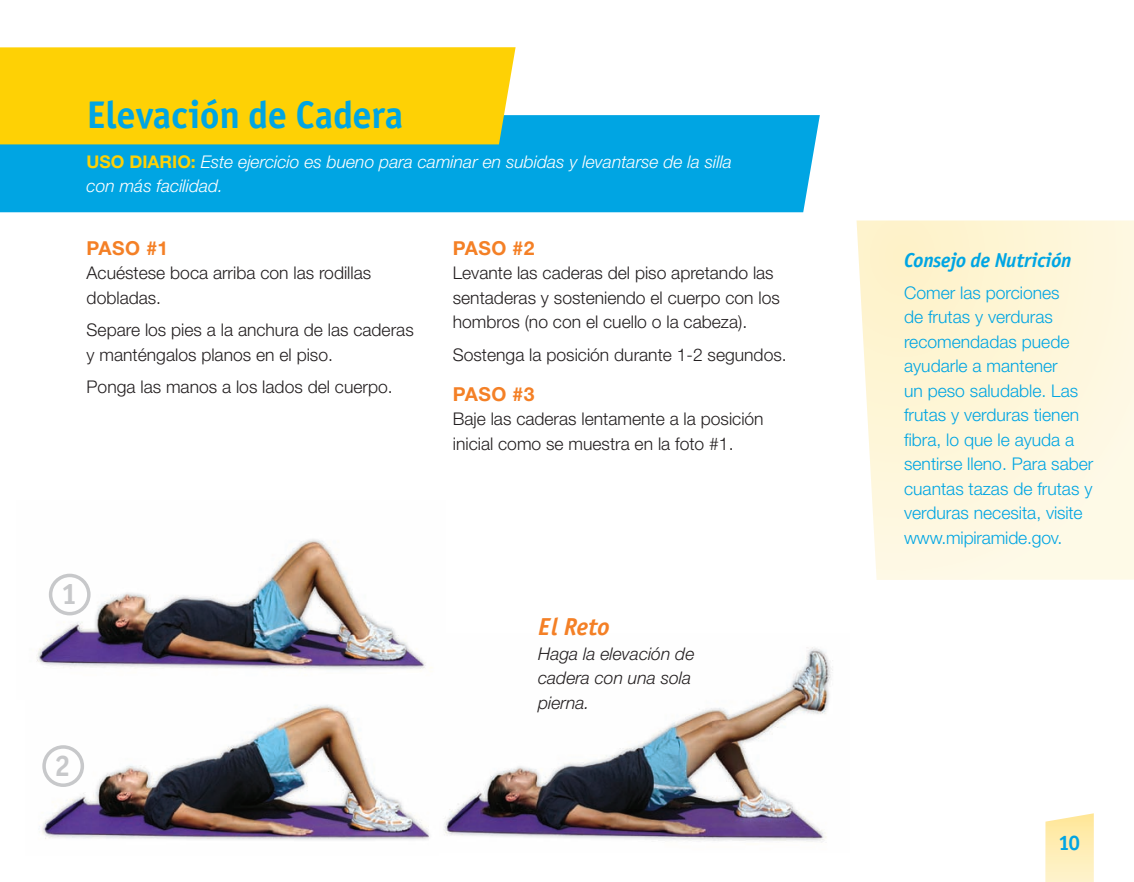
<style>
.page{position:relative;width:1134px;height:882px;background:#fff}
.page>*{position:absolute;margin:0;border:0;box-sizing:border-box;transform-origin:0 0}
.head_span{font:38.5px "Officina Sans Bold A";letter-spacing:-.01em;color:#00a5e3}
.Everyday_Use_span{font:29.75px "Officina Sans Bold A";color:#c7c8ca}
.Take_It_Further_head{font:italic 24.5px "Officina Sans Bold A";letter-spacing:-.005em;color:#f48026}
.body{font:21px "Officina Sans Bold A";color:#00a5e3}
.Did_You_Know_head_sp{font:italic 20.12px "Officina Sans Bold A";letter-spacing:-.01em;color:#00a5e3}
.sub_head_span{font:700 19.25px "Helvetica Neue LT Std";letter-spacing:.025em;color:#f48026}
.body_span{font:300 17.5px/24.5px "Helvetica Neue LT Std";color:#231f20}
.Did_You_Know_copy_sp{font:300 17.5px/24.5px "Helvetica Neue LT Std";color:#00a5e3}
.Everyday_Use_span-2{font:italic 300 17.5px/24.5px "Helvetica Neue LT Std";color:#fff}
.Take_It_further_body{font:italic 300 17.5px/24.5px "Helvetica Neue LT Std";color:#231f20}
.s1{font-weight:700;font-style:normal;color:#fed105}
</style>
<div class="page">
<img style="left:443px;top:647px;width:390px;height:196px">
<svg style="left:857px;top:220px;width:277px;height:360px;background:#fef6dc"></svg>
<div style="left:0;top:115px;width:820px;height:97px;background:#00a5e3"></div>
<div style="left:0;top:47px;width:516px;height:97px;background:#fed105"></div>
<img style="left:42px;top:704px;width:388px;height:136px">
<img style="left:36px;top:539px;width:410px;height:161px">
<div style="left:49px;top:574px;width:42px;height:41px;border:4px solid #c7c8ca;border-radius:50%"></div>
<div style="left:42px;top:745px;width:42px;height:42px;border:4px solid #c7c8ca;border-radius:50%"></div>
<svg style="left:1045px;top:813px;width:49px;height:69px;background:#feeeba"></svg>
<p class="head_span" style="left:87px;top:91px;width:318px">Elevación de Cadera</p>
<p class="Everyday_Use_span-2" style="left:87px;top:149px;width:647px"><span class="s1">USO DIARIO:</span> Este ejercicio es bueno para caminar en subidas y levantarse de la silla con más facilidad.</p>
<p class="sub_head_span" style="left:87px;top:236px;width:83px">PASO #1</p>
<p class="body_span" style="left:87px;top:260px;width:286px">Acuéstese boca arriba con las rodillas dobladas.</p>
<p class="body_span" style="left:87px;top:317px;width:329px">Separe los pies a la anchura de las caderas y manténgalos planos en el piso.</p>
<p class="body_span" style="left:87px;top:374px;width:304px">Ponga las manos a los lados del cuerpo.</p>
<p class="sub_head_span" style="left:453px;top:236px;width:83px">PASO #2</p>
<p class="body_span" style="left:453px;top:260px;width:329px">Levante las caderas del piso apretando las sentaderas y sosteniendo el cuerpo con los hombros (no con el cuello o la cabeza).</p>
<p class="body_span" style="left:453px;top:342px;width:332px">Sostenga la posición durante 1-2 segundos.</p>
<p class="sub_head_span" style="left:453px;top:382px;width:83px">PASO #3</p>
<p class="body_span" style="left:453px;top:407px;width:312px">Baje las caderas lentamente a la posición inicial como se muestra en la foto #1.</p>
<p class="Everyday_Use_span" style="left:61px;top:576px;width:18px">1</p>
<p class="Everyday_Use_span" style="left:54px;top:747px;width:18px">2</p>
<p class="Take_It_Further_head" style="left:538px;top:612px;width:73px">El Reto</p>
<p class="Take_It_further_body" style="left:538px;top:641px;width:158px">Haga la elevación de cadera con una sola pierna.</p>
<p class="Did_You_Know_head_sp" style="left:904px;top:248px;width:169px">Consejo de Nutrición</p>
<p class="Did_You_Know_copy_sp" style="left:904px;top:280px;width:191px">Comer las porciones<br>de frutas y verduras recomendadas puede ayudarle a mantener<br>un peso saludable. Las frutas y verduras tienen fibra, lo que le ayuda a sentirse lleno. Para saber cuantas tazas de frutas y verduras necesita, visite www. mipiramide. gov.</p>
<p class="body" style="left:1058px;top:830px;width:23px">10</p>
</div>
